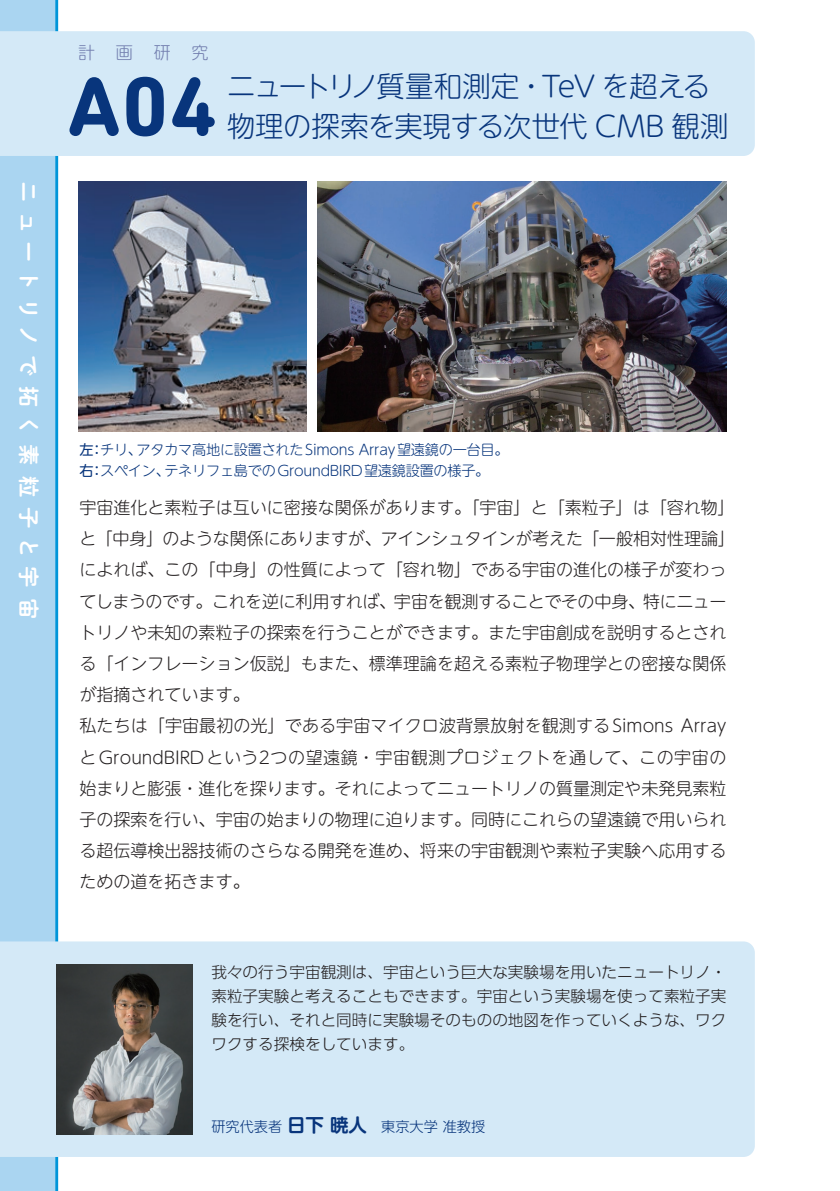
<style>
.page{position:relative;width:840px;height:1191px;background:#fff}
.page>*{position:absolute;margin:0;border:0;box-sizing:border-box;transform-origin:0 0}
.t1{font:700 85px "DIN Next Rounded LT Pro";color:#08357c}
.t2{font:300 28.4px/39.6px "UD Shin M Go Pro";letter-spacing:-.02em;color:#08357c}
.t3{font:21.2px "P Shuei NM Go Std N B";letter-spacing:.39em;color:#fff}
.t4{font:300 17px/31.2px "UD Shin M Go Pro";color:#231f20}
.t5{font:300 17px "UD Shin M Go Pro";color:#737faf}
.t6{font:300 15.6px/24px "UD Shin Go Pro";color:#231f20;text-align:justify}
.t7{font:300 14.2px/21.2px "UD Shin M Go Pro";letter-spacing:-.02em;color:#08357c}
.t8{font:300 14.2px "UD Shin M Go Pro";color:#08357c}
.s1{font-weight:400}
.s2{font-family:"UD Shin M Go Pro De";font-weight:700;font-size:18.4px}
</style>
<div class="page">
<div style="left:0;top:0;width:56px;height:1191px;background:#aad5f1"></div>
<hr style="left:55px;top:0;width:3px;height:1191px;background:#0095d9">
<div style="left:0;top:31px;width:754px;height:125px;background:#d4e9f7"></div>
<div style="left:0;top:941px;width:754px;height:216px;background:#d4e9f7"></div>
<img style="left:57px;top:964px;width:136px;height:170px">
<img style="left:78px;top:181px;width:228px;height:250px">
<img style="left:317px;top:181px;width:409px;height:250px">
<p class="t3" style="left:45px;top:181px;width:439px;rotate:90deg">ニュートリノで拓く素粒子と宇宙</p>
<p class="t5" style="left:78px;top:39px;width:132px">計画研究</p>
<h1 class="t1" style="left:67px;top:57px;width:152px">A04</h1>
<h2 class="t2" style="left:227px;top:65px;width:503px">ニュートリノ質量和測定・TeV を超える物理の探索を実現する次世代 CMB 観測</h2>
<p class="t7" style="left:79px;top:438px;width:430px"><span class="s1">左：</span>チリ、アタカマ高地に設置されたSimons Array望遠鏡の一台目。<span class="s1">右：</span>スペイン、テネリフェ島でのGroundBIRD望遠鏡設置の様子。</p>
<p class="t4" style="left:79px;top:491px;width:656px">宇宙進化と素粒子は互いに密接な関係があります。「宇宙」と「素粒子」は「容れ物」と「中身」のような関係にありますが、アインシュタインが考えた「一般相対性理論」によれば、この「中身」の性質によって「容れ物」である宇宙の進化の様子が変わってしまうのです。これを逆に利用すれば、宇宙を観測することでその中身、特にニュートリノや未知の素粒子の探索を行うことができます。また宇宙創成を説明するとされる「インフレーション仮説」もまた、標準理論を超える素粒子物理学との密接な関係が指摘されています。<br>私たちは「宇宙最初の光」である宇宙マイクロ波背景放射を観測するSimons ArrayとGroundBIRDという2つの望遠鏡・宇宙観測プロジェクトを通して、この宇宙の始まりと膨張・進化を探ります。それによってニュートリノの質量測定や未発見素粒子の探索を行い、宇宙の始まりの物理に迫ります。同時にこれらの望遠鏡で用いられる超伝導検出器技術のさらなる開発を進め、将来の宇宙観測や素粒子実験へ応用するための道を拓きます。</p>
<p class="t6" style="left:211px;top:959px;width:516px">我々の行う宇宙観測は、宇宙という巨大な実験場を用いたニュートリノ・素粒子実験と考えることもできます。宇宙という実験場を使って素粒子実験を行い、それと同時に実験場そのものの地図を作っていくような、ワクワクする探検をしています。</p>
<p class="t8" style="left:211px;top:1115px;width:275px">研究代表者 <span class="s2">日下 暁人</span> 東京大学 准教授</p>
</div>
